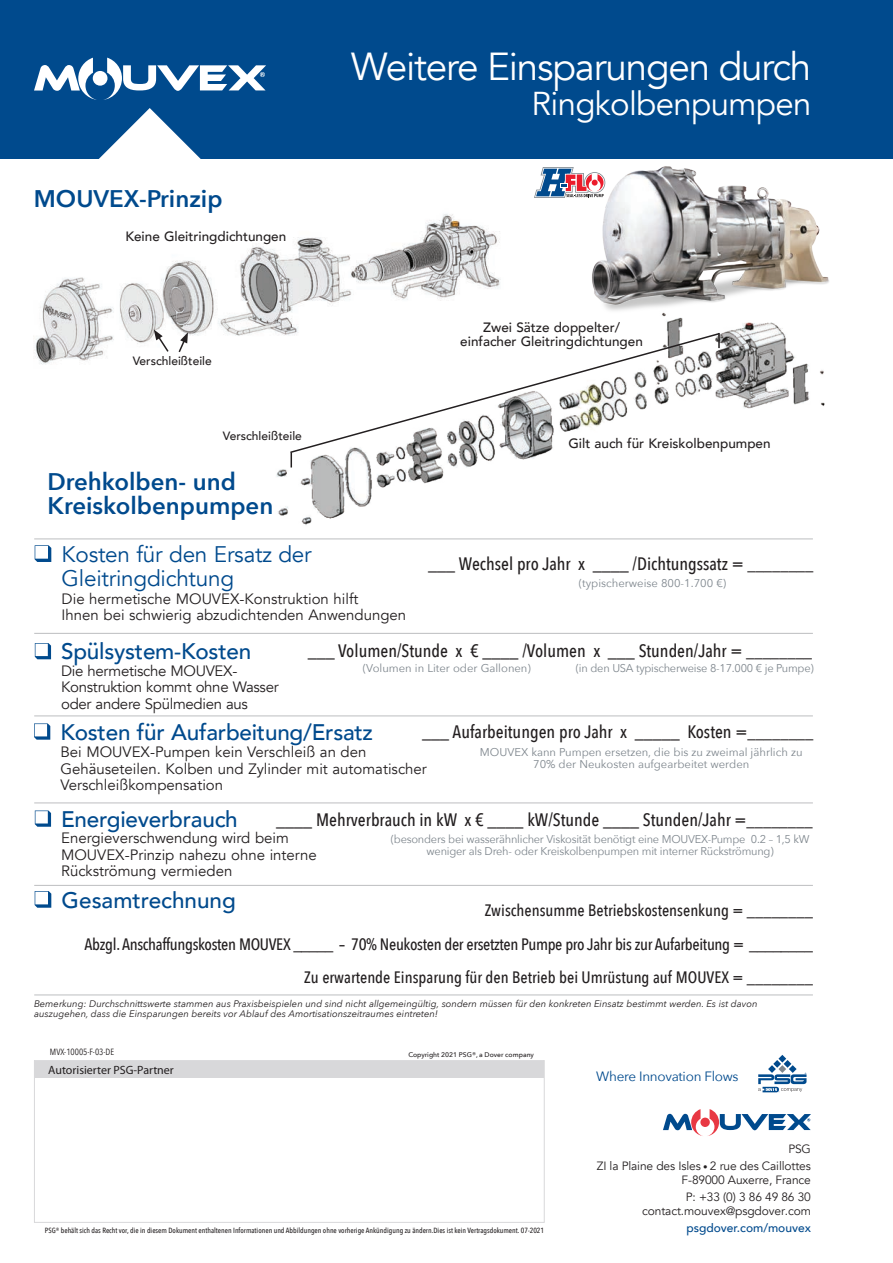
<style>
.page{position:relative;width:893px;height:1263px;background:#fff}
.page>*{position:absolute;margin:0;border:0;box-sizing:border-box;transform-origin:0 0}
.t1{font:39px "Avenir";letter-spacing:-.03em;color:#fff}
.t2{font:33px "Avenir";letter-spacing:-.02em;color:#fff}
.t3{font:600 24px/24px "Avenir Next";color:#004a8d}
.t4{font:500 22.5px "Avenir";letter-spacing:-.01em;color:#004a8d}
.t5{font:22.5px/24px "Avenir";letter-spacing:-.01em;color:#004a8d}
.t6{font:500 18px "Avenir Next Condensed";color:#231f20}
.t7{font:500 16.5px/34px "Avenir Next Condensed";letter-spacing:-.02em;color:#231f20;text-align:right}
.t8{font:500 16.5px "Avenir Next Condensed";color:#231f20}
.t9{font:15px/16.5px "Avenir";color:#231f20}
.t10{font:15px/16.5px "Avenir";letter-spacing:-.02em;color:#231f20}
.t11{font:500 13.5px/14.2px "Avenir";color:#231f20;text-align:center}
.t12{font:13.5px "Avenir Next";letter-spacing:-.02em;color:#004a8d}
.t13{font:12px/16.5px "Avenir";letter-spacing:-.01em;color:#231f20;text-align:right}
.t14{font:500 12px "Avenir";color:#231f20}
.t15{font:12px "Myriad Pro";color:#231f20}
.t16{font:500 12px "Avenir";color:#004a8d}
.t17{font:11.25px/12px "Avenir Next";letter-spacing:-.02em;color:#7e868d;text-align:center}
.t18{font:11.25px/12px "Avenir Next";color:#7e868d;text-align:center}
.t19{font:italic 9.45px/9.4px "Avenir Next";color:#231f20}
.t20{font:9px "Avenir Next Condensed";color:#231f20}
.t21{font:500 7.5px "Avenir Next Condensed";color:#231f20}
.t22{font:500 6.75px "Avenir Next";color:#231f20}
.s1{font-size:16.5px}
.s2{font-size:9px}
</style>
<div class="page">
<div style="left:0;top:0;width:893px;height:159px;background:#004a8d"></div>
<svg style="left:34px;top:58px;width:232px;height:42px"></svg>
<svg style="left:99px;top:108px;width:102px;height:51px"></svg>
<img style="left:35px;top:214px;width:466px;height:151px">
<svg style="left:154px;top:329px;width:16px;height:24px"></svg>
<svg style="left:177px;top:332px;width:11px;height:22px"></svg>
<svg style="left:758px;top:1055px;width:48px;height:37px"></svg>
<svg style="left:663px;top:1109px;width:148px;height:27px"></svg>
<div style="left:34px;top:1060px;width:511px;height:163px;background:#fff;border:1px solid #d8d8da"></div>
<div style="left:35px;top:1061px;width:509px;height:17px;background:#d8d8da"></div>
<img style="left:275px;top:310px;width:550px;height:215px">
<svg style="left:289px;top:332px;width:432px;height:122px"></svg>
<svg style="left:291px;top:452px;width:1px;height:15px"></svg>
<svg style="left:718px;top:333px;width:2px;height:15px"></svg>
<hr style="left:34px;top:538px;width:779px;height:1px;background:#c4c5c7">
<img style="left:550px;top:166px;width:279px;height:165px">
<hr style="left:34px;top:633px;width:779px;height:1px;background:#c4c5c7">
<hr style="left:34px;top:715px;width:779px;height:1px;background:#c4c5c7">
<hr style="left:34px;top:802px;width:779px;height:1px;background:#c4c5c7">
<hr style="left:34px;top:885px;width:779px;height:1px;background:#c4c5c7">
<hr style="left:34px;top:994px;width:779px;height:1px;background:#c4c5c7">
<svg style="left:534px;top:167px;width:71px;height:31px"></svg>
<svg style="left:35px;top:810px;width:16px;height:17px"></svg>
<svg style="left:34px;top:723px;width:16px;height:17px"></svg>
<svg style="left:35px;top:643px;width:16px;height:16px"></svg>
<svg style="left:35px;top:891px;width:16px;height:17px"></svg>
<svg style="left:35px;top:545px;width:16px;height:17px"></svg>
<h3 class="t3" style="left:34px;top:186px;width:190px">MOUVEX-Prinzip</h3>
<p class="t11" style="left:125px;top:228px;width:162px">Keine Gleitringdichtungen</p>
<p class="t14" style="left:133px;top:351px;width:81px">Verschleißteile</p>
<p class="t14" style="left:223px;top:426px;width:81px">Verschleißteile</p>
<h3 class="t3" style="left:48px;top:469px;width:227px">Drehkolben- und<br>Kreiskolbenpumpen</h3>
<h1 class="t1" style="left:351px;top:43px;width:462px">Weitere Einsparungen durch</h1>
<h2 class="t2" style="left:531px;top:84px;width:281px">Ringkolbenpumpen</h2>
<p class="t11" style="left:460px;top:320px;width:184px">Zwei Sätze doppelter/ einfacher Gleitringdichtungen</p>
<p class="t11" style="left:568px;top:436px;width:204px">Gilt auch für Kreiskolbenpumpen</p>
<h3 class="t5" style="left:62px;top:543px;width:251px">Kosten für den Ersatz der<br>Gleitringdichtung</h3>
<p class="t9" style="left:62px;top:591px;width:346px">Die hermetische MOUVEX-Konstruktion hilft<br>Ihnen bei schwierig abzudichtenden Anwendungen</p>
<p class="t6" style="left:428px;top:553px;width:387px">___ Wechsel pro Jahr x ____ /Dichtungssatz = <span class="s1">________</span></p>
<p class="t18" style="left:579px;top:577px;width:149px">(typischerweise 800-1.700 €)</p>
<h3 class="t4" style="left:61px;top:632px;width:192px">Spülsystem-Kosten</h3>
<p class="t10" style="left:61px;top:663px;width:219px">Die hermetische MOUVEX-<br>Konstruktion kommt ohne Wasser oder andere Spülmedien aus</p>
<p class="t6" style="left:308px;top:640px;width:506px">___ Volumen/Stunde x € ____ /Volumen x ___ Stunden/Jahr = <span class="s1">________</span></p>
<p class="t18" style="left:363px;top:662px;width:170px">(Volumen in Liter oder Gallonen)</p>
<p class="t17" style="left:576px;top:662px;width:239px">(in den USA typischerweise 8-17.000 € je Pumpe)</p>
<h3 class="t4" style="left:60px;top:712px;width:314px">Kosten für Aufarbeitung/Ersatz</h3>
<p class="t9" style="left:60px;top:744px;width:368px">Bei MOUVEX-Pumpen kein Verschleiß an den<br>Gehäuseteilen. Kolben und Zylinder mit automatischer<br>Verschleißkompensation</p>
<p class="t6" style="left:276px;top:809px;width:538px">____ Mehrverbrauch in kW x € ____ kW/Stunde ____ Stunden/Jahr =<span class="s1">________</span></p>
<p class="t6" style="left:422px;top:720px;width:393px">___ Aufarbeitungen pro Jahr x _____ Kosten =<span class="s1">________</span></p>
<p class="t18" style="left:480px;top:745px;width:324px">MOUVEX kann Pumpen ersetzen, die bis zu zweimal jährlich zu<br>70% der Neukosten aufgearbeitet werden</p>
<h3 class="t4" style="left:61px;top:799px;width:178px">Energieverbrauch</h3>
<p class="t9" style="left:61px;top:830px;width:257px">Energieverschwendung wird beim<br>MOUVEX-Prinzip nahezu ohne interne<br>Rückströmung vermieden</p>
<p class="t17" style="left:391px;top:832px;width:420px">(besonders bei wasserähnlicher Viskosität benötigt eine MOUVEX-Pumpe 0.2 – 1,5 kW weniger als Dreh- oder Kreiskolbenpumpen mit interner Rückströmung)</p>
<h3 class="t4" style="left:62px;top:880px;width:176px">Gesamtrechnung</h3>
<p class="t7" style="left:85px;top:893px;width:730px">Zwischensumme Betriebskostensenkung = ________<br>Abzgl. Anschaffungskosten MOUVEX _____ – 70% Neukosten der ersetzten Pumpe pro Jahr bis zur Aufarbeitung = ________</p>
<p class="t8" style="left:304px;top:967px;width:510px">Zu erwartende Einsparung für den Betrieb bei Umrüstung auf MOUVEX = ________</p>
<p class="t19" style="left:34px;top:999px;width:725px">Bemerkung: Durchschnittswerte stammen aus Praxisbeispielen und sind nicht allgemeingültig, sondern müssen für den konkreten Einsatz bestimmt werden. Es ist davon auszugehen, dass die Einsparungen bereits vor Ablauf des Amortisationszeitraumes eintreten!</p>
<p class="t20" style="left:50px;top:1044px;width:66px">MVX-10005-F-03-DE</p>
<p class="t22" style="left:408px;top:1049px;width:127px">Copyright 2021 PSG®, a Dover company</p>
<p class="t15" style="left:48px;top:1063px;width:127px">Autorisierter PSG-Partner</p>
<p class="t21" style="left:45px;top:1226px;width:501px">PSG® behält sich das Recht vor, die in diesem Dokument enthaltenen Informationen und Abbildungen ohne vorherige Ankündigung zu ändern.Dies ist kein Vertragsdokument. 07-2021</p>
<p class="t12" style="left:596px;top:1065px;width:144px">Where Innovation Flows</p>
<p class="t13" style="left:597px;top:1141px;width:216px">PSG<br>ZI la Plaine des Isles <span class="s2">•</span> 2 rue des Caillottes</p>
<p class="t13" style="left:682px;top:1172px;width:131px;text-align:center">F-89000 Auxerre, France<br>P: +33 (0) 3 86 49 86 30</p>
<p class="t13" style="left:642px;top:1203px;width:170px">contact.mouvex@psgdover.com</p>
<p class="t16" style="left:686px;top:1217px;width:126px">psgdover.com/mouvex</p>
</div>
